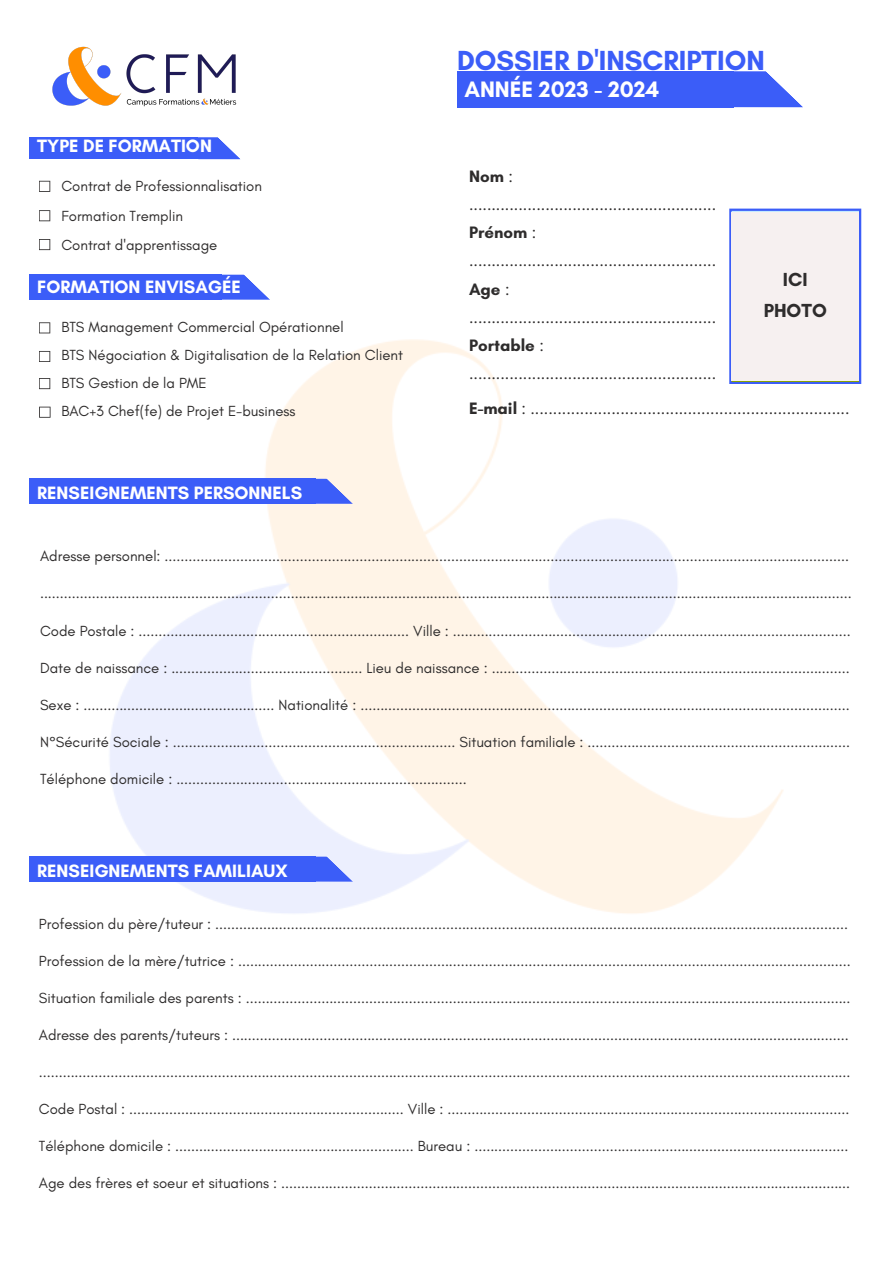
<style>
.page{position:relative;width:893px;height:1264px;background:#fff}
.page>*{position:absolute;margin:0;border:0;box-sizing:border-box;transform-origin:0 0}
.t1{font:700 28.05px "Glacial Indifference";color:#3b5df8}
.t2{font:700 22.8px "Glacial Indifference";color:#fff}
.t3{font:700 19.2px/30.5px "Glacial Indifference";color:#2e2c2c;text-align:center}
.t4{font:700 18.15px "Glacial Indifference";color:#fff}
.t5{font:16.8px/28px "Glacial Indifference";color:#2e2c2c}
.t6{font:14.85px/28px "Glacial Indifference";color:#2e2c2c}
.s1{font-weight:700}
</style>
<div class="page">
<img style="left:89px;top:339px;width:694px;height:575px">
<div style="left:29px;top:137px;width:169px;height:22px;background:#3b5df8"></div>
<svg style="left:198px;top:137px;width:42px;height:22px"></svg>
<img style="left:52px;top:46px;width:185px;height:61px">
<div style="left:457px;top:71px;width:276px;height:36px;background:#3b5df8"></div>
<svg style="left:733px;top:71px;width:70px;height:36px"></svg>
<svg style="left:39px;top:181px;width:11px;height:11px"></svg>
<svg style="left:39px;top:210px;width:11px;height:11px"></svg>
<svg style="left:39px;top:239px;width:11px;height:11px"></svg>
<div style="left:29px;top:275px;width:192px;height:25px;background:#3b5df8"></div>
<svg style="left:221px;top:275px;width:49px;height:25px"></svg>
<svg style="left:39px;top:322px;width:11px;height:11px"></svg>
<svg style="left:39px;top:351px;width:11px;height:11px"></svg>
<svg style="left:39px;top:378px;width:11px;height:11px"></svg>
<svg style="left:39px;top:406px;width:11px;height:12px"></svg>
<div style="left:29px;top:479px;width:286px;height:25px;background:#3b5df8"></div>
<svg style="left:315px;top:479px;width:38px;height:25px"></svg>
<div style="left:29px;top:856px;width:286px;height:25px;background:#3b5df8"></div>
<svg style="left:315px;top:856px;width:38px;height:25px"></svg>
<svg style="left:729px;top:208px;width:132px;height:176px"></svg>
<div style="left:731px;top:212px;width:127px;height:168px;background:#f6f0f0"></div>
<h1 class="t1" style="left:457px;top:43px;width:309px">DOSSIER D'INSCRIPTION</h1>
<p class="t4" style="left:37px;top:135px;width:176px">TYPE DE FORMATION</p>
<p class="t6" style="left:61px;top:172px;width:202px;line-height:29.2px">Contrat de Professionnalisation<br>Formation Tremplin<br>Contrat d'apprentissage</p>
<p class="t4" style="left:37px;top:276px;width:205px">FORMATION ENVISAGÉE</p>
<p class="t6" style="left:61px;top:312px;width:343px">BTS Management Commercial Opérationnel<br>BTS Négociation &amp; Digitalisation de la Relation Client BTS Gestion de la PME<br>BAC+3 Chef(fe) de Projet E-business</p>
<p class="t4" style="left:37px;top:482px;width:266px">RENSEIGNEMENTS PERSONNELS</p>
<h2 class="t2" style="left:464px;top:75px;width:196px">ANNÉE 2023 - 2024</h2>
<p class="t5" style="left:469px;top:162px;width:249px"><span class="s1">Nom</span> : .......................................................<br><span class="s1">Prénom</span> : .......................................................<br><span class="s1">Age</span> : .......................................................<br><span class="s1">Portable</span> : .......................................................</p>
<p class="t5" style="left:469px;top:394px;width:382px"><span class="s1">E-mail</span> : .......................................................................</p>
<p class="t3" style="left:763px;top:264px;width:65px">ICI<br>PHOTO</p>
<p class="t6" style="left:40px;top:542px;width:810px">Adresse personnel: ............................................................................................................................................................................</p>
<p class="t6" style="left:40px;top:579px;width:813px">............................................................................................................................................................................................................</p>
<p class="t6" style="left:40px;top:616px;width:812px">Code Postale : .................................................................... Ville : ....................................................................................................</p>
<p class="t6" style="left:40px;top:653px;width:811px">Date de naissance : ................................................ Lieu de naissance : ..........................................................................................</p>
<p class="t6" style="left:40px;top:690px;width:811px">Sexe : ................................................ Nationalité : ...........................................................................................................................</p>
<p class="t6" style="left:40px;top:727px;width:811px">N°Sécurité Sociale : ....................................................................... Situation familiale : ..................................................................</p>
<p class="t6" style="left:40px;top:764px;width:428px">Téléphone domicile : .........................................................................</p>
<p class="t4" style="left:37px;top:859px;width:252px">RENSEIGNEMENTS FAMILIAUX</p>
<p class="t6" style="left:39px;top:909px;width:810px">Profession du père/tuteur : ...............................................................................................................................................................</p>
<p class="t6" style="left:39px;top:946px;width:813px">Profession de la mère/tutrice : ..........................................................................................................................................................</p>
<p class="t6" style="left:39px;top:983px;width:813px">Situation familiale des parents : ........................................................................................................................................................</p>
<p class="t6" style="left:39px;top:1020px;width:811px">Adresse des parents/tuteurs : ...........................................................................................................................................................</p>
<p class="t6" style="left:39px;top:1057px;width:813px">............................................................................................................................................................................................................</p>
<p class="t6" style="left:39px;top:1094px;width:812px">Code Postal : ..................................................................... Ville : .....................................................................................................</p>
<p class="t6" style="left:39px;top:1132px;width:811px">Téléphone domicile : ............................................................ Bureau : ..............................................................................................</p>
<p class="t6" style="left:39px;top:1169px;width:812px">Age des frères et soeur et situations : ...............................................................................................................................................</p>
</div>
